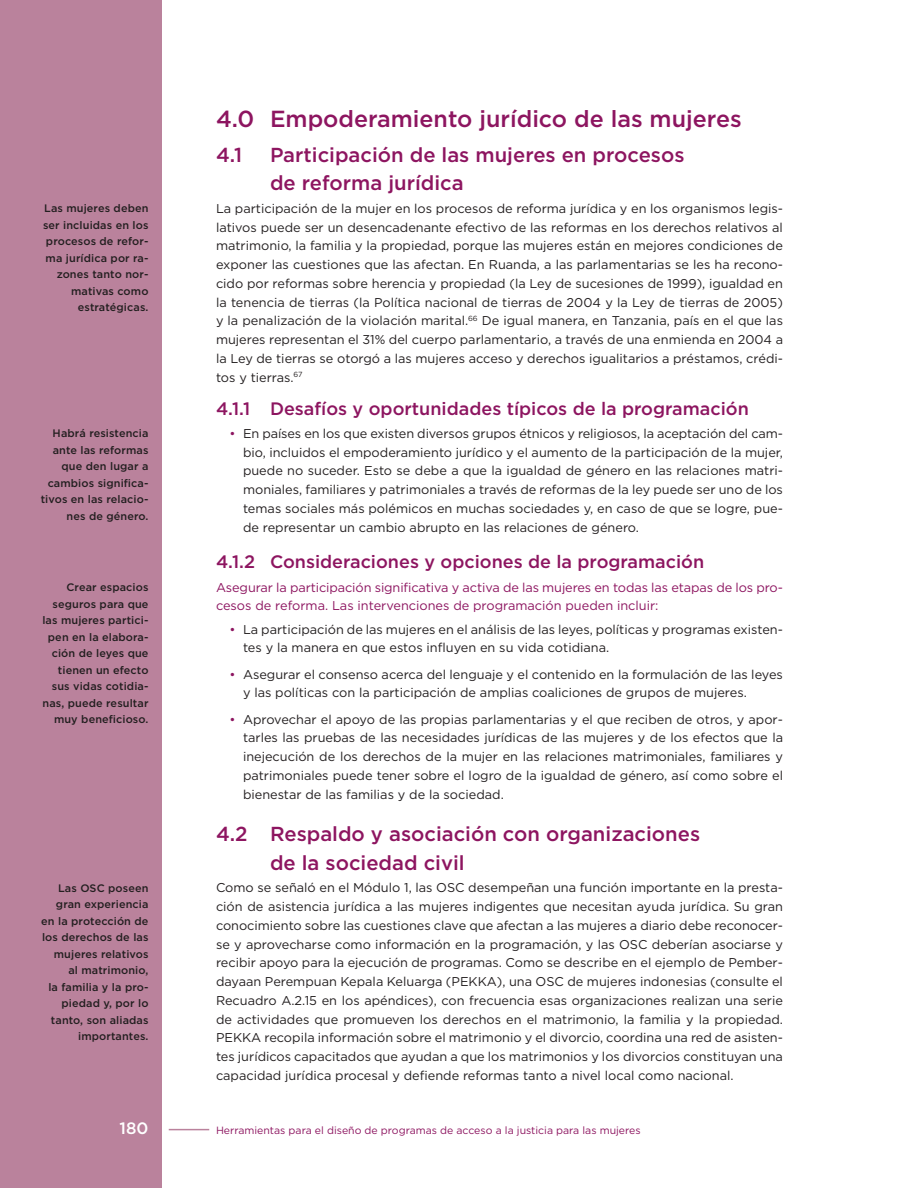
<style>
.page{position:relative;width:918px;height:1188px;background:#fff}
.page>*{position:absolute;margin:0;border:0;box-sizing:border-box;transform-origin:0 0}
.subhead_1{font:500 23.25px "Gotham";color:#8d1560}
.subhead_2{font:500 20.25px/28.5px "Gotham";color:#8d1560}
.subhead_3{font:500 18px "Gotham";color:#8d1560}
.t1{font:500 16.5px "Gotham";color:#fff}
.body_paragraph{font:12.75px/18.8px "Gotham";color:#231f20;text-align:justify}
.body_paragraph-2{font:12.75px/18.8px "Gotham";letter-spacing:-.01em;color:#8d1560}
.side_note{font:500 10.8px/16.5px "Gotham";letter-spacing:.01em;color:#231f20;text-align:right}
.t2{font:10.5px "Gotham";color:#8d1560}
.s1{color:#8d1560}
</style>
<div class="page">
<div style="left:0;top:0;width:162px;height:1188px;background:#ba829c"></div>
<hr style="left:169px;top:1129px;width:40px;height:1px;background:#ba829c">
<p class="side_note" style="left:43px;top:200px;width:107px">Las mujeres deben ser incluidas en los procesos de refor&shy;ma jurídica por ra&shy;zones tanto nor&shy;mativas como estratégicas.</p>
<p class="side_note" style="left:41px;top:425px;width:109px">Habrá resistencia ante las reformas que den lugar a cambios significa&shy;tivos en las relacio&shy;nes de género.</p>
<p class="side_note" style="left:42px;top:579px;width:108px">Crear espacios seguros para que las mujeres partici&shy;pen en la elabora&shy;ción de leyes que tienen un efecto sus vidas cotidia&shy;nas, puede resultar muy beneficioso.</p>
<p class="side_note" style="left:41px;top:880px;width:109px">Las OSC poseen gran experiencia en la protección de los derechos de las mujeres relativos<br>al matrimonio,<br>la familia y la pro&shy;piedad y, por lo tanto, son aliadas importantes.</p>
<p class="subhead_1" style="left:216px;top:106px;width:527px">4.0 Empoderamiento jurídico de las mujeres</p>
<p class="subhead_2" style="left:216px;top:140px;width:28px">4.1</p>
<p class="subhead_2" style="left:270px;top:140px;width:416px">Participación de las mujeres en procesos de reforma jurídica</p>
<p class="body_paragraph" style="left:216px;top:199px;width:569px">La participación de la mujer en los procesos de reforma jurídica y en los organismos legis&shy;lativos puede ser un desencadenante efectivo de las reformas en los derechos relativos al matrimonio, la familia y la propiedad, porque las mujeres están en mejores condiciones de exponer las cuestiones que las afectan. En Ruanda, a las parlamentarias se les ha recono&shy;cido por reformas sobre herencia y propiedad (la Ley de sucesiones de 1999), igualdad en la tenencia de tierras (la Política nacional de tierras de 2004 y la Ley de tierras de 2005) y la penalización de la violación marital.<sup>66</sup> De igual manera, en Tanzania, país en el que las mujeres representan el 31% del cuerpo parlamentario, a través de una enmienda en 2004 a la Ley de tierras se otorgó a las mujeres acceso y derechos igualitarios a préstamos, crédi&shy;tos y tierras.<sup>67</sup></p>
<p class="subhead_3" style="left:216px;top:398px;width:534px">4.1.1 Desafíos y oportunidades típicos de la programación</p>
<p class="body_paragraph" style="left:243px;top:424px;width:542px;text-align:left;text-indent:-14px"><span class="s1">•</span> En países en los que existen diversos grupos étnicos y religiosos, la aceptación del cam&shy;bio, incluidos el empoderamiento jurídico y el aumento de la participación de la mujer, puede no suceder. Esto se debe a que la igualdad de género en las relaciones matri&shy;moniales, familiares y patrimoniales a través de reformas de la ley puede ser uno de los temas sociales más polémicos en muchas sociedades y, en caso de que se logre, pue&shy;de representar un cambio abrupto en las relaciones de género.</p>
<p class="subhead_3" style="left:216px;top:552px;width:490px">4.1.2 Consideraciones y opciones de la programación</p>
<p class="body_paragraph-2" style="left:216px;top:578px;width:567px">Asegurar la participación significativa y activa de las mujeres en todas las etapas de los pro&shy;cesos de reforma. Las intervenciones de programación pueden incluir:</p>
<p class="body_paragraph" style="left:243px;top:620px;width:540px;text-indent:-14px"><span class="s1">•</span> La participación de las mujeres en el análisis de las leyes, políticas y programas existen&shy;tes y la manera en que estos influyen en su vida cotidiana.</p>
<p class="body_paragraph" style="left:243px;top:665px;width:541px;text-indent:-14px"><span class="s1">•</span> Asegurar el consenso acerca del lenguaje y el contenido en la formulación de las leyes y las políticas con la participación de amplias coaliciones de grupos de mujeres.</p>
<p class="body_paragraph" style="left:243px;top:710px;width:542px;text-indent:-14px"><span class="s1">•</span> Aprovechar el apoyo de las propias parlamentarias y el que reciben de otros, y apor&shy;tarles las pruebas de las necesidades jurídicas de las mujeres y de los efectos que la inejecución de los derechos de la mujer en las relaciones matrimoniales, familiares y patrimoniales puede tener sobre el logro de la igualdad de género, así como sobre el bienestar de las familias y de la sociedad.</p>
<p class="subhead_2" style="left:270px;top:820px;width:432px;text-indent:-54px">4.2 Respaldo y asociación con organizaciones de la sociedad civil</p>
<p class="body_paragraph" style="left:216px;top:878px;width:569px">Como se señaló en el Módulo 1, las OSC desempeñan una función importante en la presta&shy;ción de asistencia jurídica a las mujeres indigentes que necesitan ayuda jurídica. Su gran conocimiento sobre las cuestiones clave que afectan a las mujeres a diario debe reconocer&shy;se y aprovecharse como información en la programación, y las OSC deberían asociarse y recibir apoyo para la ejecución de programas. Como se describe en el ejemplo de Pember&shy;dayaan Perempuan Kepala Keluarga (PEKKA), una OSC de mujeres indonesias (consulte el Recuadro A.2.15 en los apéndices), con frecuencia esas organizaciones realizan una serie de actividades que promueven los derechos en el matrimonio, la familia y la propiedad.<br>PEKKA recopila información sobre el matrimonio y el divorcio, coordina una red de asisten&shy;tes jurídicos capacitados que ayudan a que los matrimonios y los divorcios constituyan una capacidad jurídica procesal y defiende reformas tanto a nivel local como nacional.</p>
<p class="t1" style="left:120px;top:1119px;width:30px">180</p>
<p class="t2" style="left:216px;top:1123px;width:426px">Herramientas para el diseño de programas de acceso a la justicia para las mujeres</p>
</div>
